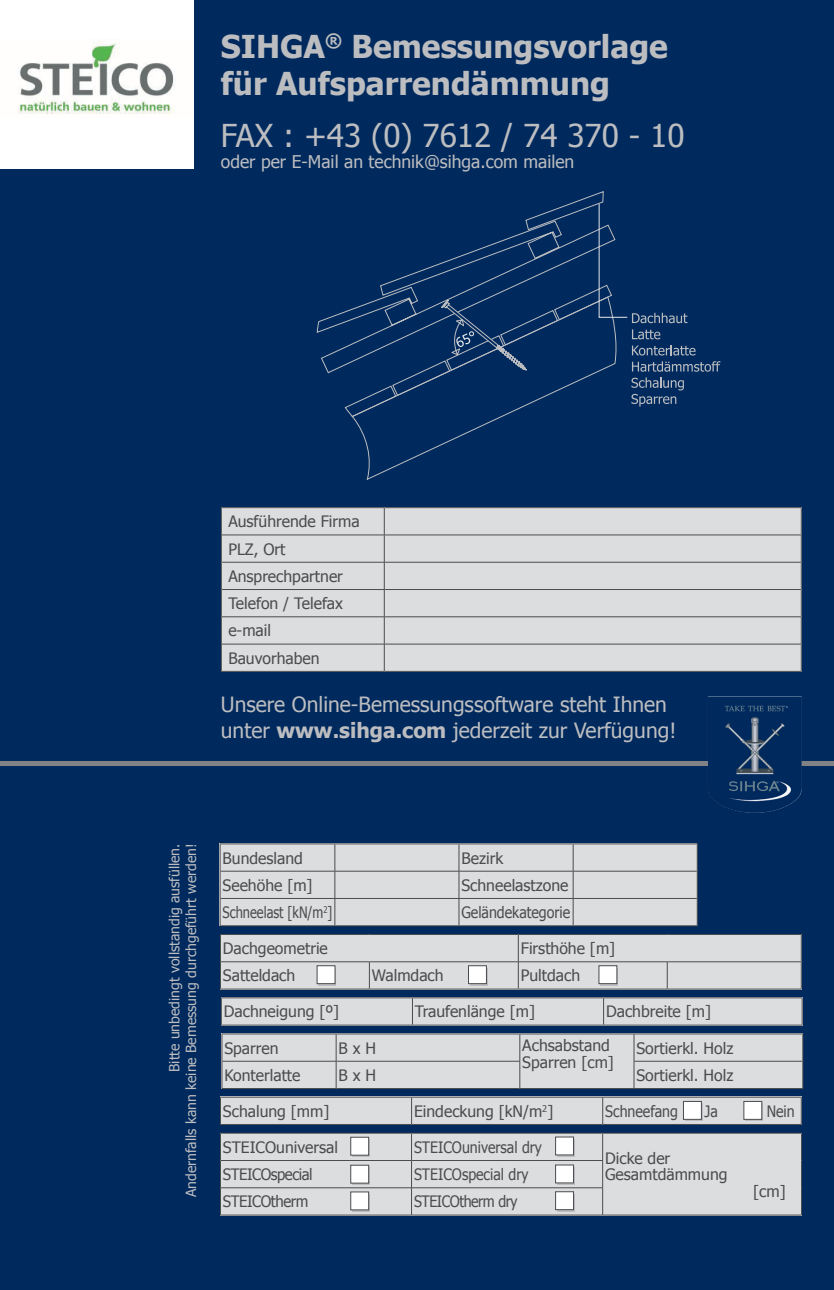
<style>
.page{position:relative;width:834px;height:1290px;background:#fff}
.page>*{position:absolute;margin:0;border:0;box-sizing:border-box;transform-origin:0 0}
.t1{font:700 31.5px/37.8px "Tahoma";color:#bcbdc0}
.t2{font:31.5px "Tahoma";color:#bcbdc0}
.t3{font:21px/25.2px "Tahoma";color:#bcbdc0}
.t4{font:17.5px "Tahoma";color:#bcbdc0}
.t5{font:15.75px/27.3px "Tahoma";color:#4b4c4d}
.t6{font:15.75px "Tahoma";color:#4b4c4d;scale:.9 1}
.t7{font:15.75px "Tahoma";letter-spacing:-.03em;color:#4b4c4d;scale:.95 1}
.t8{font:15.75px "Tahoma";color:#4b4c4d;scale:.82 1}
.t9{font:15.75px "Tahoma";letter-spacing:-.03em;color:#4b4c4d;scale:.9 1}
.t10{font:14px/16.8px "Tahoma";color:#bcbdc0;text-align:right}
.s1{font-weight:700}
</style>
<div class="page">
<div style="left:0;top:0;width:833px;height:1290px;background:#00295d"></div>
<div style="left:0;top:761px;width:833px;height:5px;background:#808285"></div>
<img style="left:707px;top:697px;width:94px;height:115px">
<div style="left:221px;top:507px;width:580px;height:165px;background:#dcdddf"></div>
<hr style="left:222px;top:535px;width:162px;height:1px;background:#4b4c4d">
<hr style="left:384px;top:535px;width:416px;height:1px;background:#4b4c4d">
<hr style="left:222px;top:562px;width:162px;height:1px;background:#4b4c4d">
<hr style="left:384px;top:562px;width:416px;height:1px;background:#4b4c4d">
<hr style="left:222px;top:589px;width:162px;height:1px;background:#4b4c4d">
<hr style="left:384px;top:589px;width:416px;height:1px;background:#4b4c4d">
<hr style="left:222px;top:616px;width:162px;height:1px;background:#4b4c4d">
<hr style="left:384px;top:616px;width:416px;height:1px;background:#4b4c4d">
<hr style="left:222px;top:644px;width:162px;height:1px;background:#4b4c4d">
<hr style="left:384px;top:644px;width:416px;height:1px;background:#4b4c4d">
<svg style="left:384px;top:508px;width:1px;height:163px"></svg>
<hr style="left:221px;top:507px;width:163px;height:1px;background:#4b4c4d">
<hr style="left:384px;top:507px;width:417px;height:1px;background:#4b4c4d">
<svg style="left:221px;top:508px;width:1px;height:163px"></svg>
<svg style="left:800px;top:508px;width:1px;height:163px"></svg>
<hr style="left:221px;top:671px;width:163px;height:1px;background:#4b4c4d">
<hr style="left:384px;top:671px;width:417px;height:1px;background:#4b4c4d">
<div style="left:220px;top:1097px;width:581px;height:27px;background:#dcdddf"></div>
<hr style="left:220px;top:1124px;width:191px;height:1px;background:#4b4c4d">
<hr style="left:411px;top:1124px;width:191px;height:1px;background:#4b4c4d">
<hr style="left:602px;top:1124px;width:199px;height:1px;background:#4b4c4d">
<svg style="left:220px;top:934px;width:581px;height:54px;background:#d4d5d7"></svg>
<hr style="left:220px;top:988px;width:149px;height:1px;background:#4b4c4d">
<hr style="left:369px;top:988px;width:149px;height:1px;background:#4b4c4d">
<hr style="left:518px;top:988px;width:149px;height:1px;background:#4b4c4d">
<hr style="left:667px;top:988px;width:134px;height:1px;background:#4b4c4d">
<hr style="left:220px;top:843px;width:115px;height:1px;background:#4b4c4d">
<hr style="left:335px;top:843px;width:124px;height:1px;background:#4b4c4d">
<hr style="left:459px;top:843px;width:114px;height:1px;background:#4b4c4d">
<hr style="left:573px;top:843px;width:124px;height:1px;background:#4b4c4d">
<svg style="left:220px;top:844px;width:477px;height:82px;background:#d4d5d7"></svg>
<hr style="left:221px;top:1033px;width:115px;height:1px;background:#4b4c4d">
<hr style="left:336px;top:1033px;width:183px;height:1px;background:#4b4c4d">
<hr style="left:519px;top:1033px;width:115px;height:1px;background:#4b4c4d">
<hr style="left:634px;top:1033px;width:169px;height:1px;background:#4b4c4d">
<div style="left:221px;top:1034px;width:582px;height:54px;background:#dcdddf"></div>
<hr style="left:221px;top:1088px;width:115px;height:1px;background:#4b4c4d">
<hr style="left:336px;top:1088px;width:183px;height:1px;background:#4b4c4d">
<hr style="left:519px;top:1088px;width:115px;height:1px;background:#4b4c4d">
<hr style="left:634px;top:1088px;width:169px;height:1px;background:#4b4c4d">
<div style="left:221px;top:1134px;width:580px;height:81px;background:#dcdddf"></div>
<hr style="left:221px;top:1160px;width:190px;height:1px;background:#4b4c4d">
<hr style="left:411px;top:1160px;width:191px;height:1px;background:#4b4c4d">
<hr style="left:221px;top:1187px;width:190px;height:1px;background:#4b4c4d">
<hr style="left:411px;top:1187px;width:191px;height:1px;background:#4b4c4d">
<svg style="left:411px;top:1134px;width:1px;height:81px"></svg>
<svg style="left:602px;top:1134px;width:1px;height:81px"></svg>
<svg style="left:801px;top:1133px;width:1px;height:82px"></svg>
<hr style="left:220px;top:1215px;width:191px;height:1px;background:#4b4c4d">
<hr style="left:411px;top:1215px;width:191px;height:1px;background:#4b4c4d">
<hr style="left:602px;top:1215px;width:199px;height:1px;background:#4b4c4d">
<hr style="left:220px;top:1133px;width:191px;height:1px;background:#4b4c4d">
<hr style="left:411px;top:1133px;width:191px;height:1px;background:#4b4c4d">
<hr style="left:602px;top:1133px;width:199px;height:1px;background:#4b4c4d">
<svg style="left:220px;top:1133px;width:1px;height:82px"></svg>
<div style="left:351px;top:417px;width:267px;height:64px;background:#00295d"></div>
<div style="left:316px;top:190px;width:300px;height:184px;background:#00295d"></div>
<svg style="left:344px;top:203px;width:376px;height:214px;background:#082f61"></svg>
<svg style="left:318px;top:967px;width:18px;height:18px"></svg>
<div style="left:317px;top:965px;width:18px;height:19px;background:#fff;border:1px solid #4b4c4d"></div>
<svg style="left:469px;top:967px;width:18px;height:18px"></svg>
<div style="left:468px;top:965px;width:18px;height:19px;background:#fff;border:1px solid #4b4c4d"></div>
<svg style="left:600px;top:967px;width:18px;height:18px"></svg>
<div style="left:598px;top:965px;width:19px;height:19px;background:#fff;border:1px solid #4b4c4d"></div>
<div style="left:684px;top:1103px;width:18px;height:18px;background:#5d5e5f"></div>
<div style="left:683px;top:1101px;width:18px;height:18px;background:#fff;border:1px solid #4b4c4d"></div>
<div style="left:744px;top:1103px;width:18px;height:18px;background:#5d5e5f"></div>
<div style="left:743px;top:1101px;width:18px;height:18px;background:#fff;border:1px solid #4b4c4d"></div>
<hr style="left:221px;top:997px;width:191px;height:1px;background:#4b4c4d">
<hr style="left:412px;top:997px;width:191px;height:1px;background:#4b4c4d">
<hr style="left:603px;top:997px;width:199px;height:1px;background:#4b4c4d">
<div style="left:221px;top:998px;width:581px;height:26px;background:#dcdddf"></div>
<hr style="left:221px;top:1024px;width:191px;height:1px;background:#4b4c4d">
<hr style="left:412px;top:1024px;width:191px;height:1px;background:#4b4c4d">
<hr style="left:603px;top:1024px;width:199px;height:1px;background:#4b4c4d">
<div style="left:0;top:0;width:194px;height:168px;background:#fff"></div>
<img style="left:18px;top:41px;width:156px;height:73px">
<div style="left:352px;top:1139px;width:18px;height:18px;background:#747577"></div>
<div style="left:350px;top:1137px;width:19px;height:18px;background:#fff;border:1px solid #4b4c4d"></div>
<div style="left:352px;top:1167px;width:18px;height:18px;background:#777879"></div>
<div style="left:350px;top:1165px;width:19px;height:18px;background:#fff;border:1px solid #4b4c4d"></div>
<div style="left:352px;top:1194px;width:18px;height:17px;background:#9c9d9f"></div>
<div style="left:350px;top:1192px;width:19px;height:18px;background:#fff;border:1px solid #4b4c4d"></div>
<div style="left:556px;top:1139px;width:18px;height:18px;background:#898a8d"></div>
<div style="left:555px;top:1137px;width:18px;height:18px;background:#fff"></div>
<div style="left:556px;top:1167px;width:18px;height:18px;background:#8c8d8f"></div>
<div style="left:555px;top:1165px;width:18px;height:18px;background:#fff"></div>
<svg style="left:556px;top:1193px;width:18px;height:18px"></svg>
<div style="left:555px;top:1191px;width:18px;height:19px;background:#fff;border:1px solid #4b4c4d"></div>
<h1 class="t1" style="left:221px;top:26px;width:448px">SIHGA<sup>®</sup> Bemessungsvorlage für Aufsparrendämmung</h1>
<h1 class="t2" style="left:221px;top:115px;width:465px">FAX : +43 (0) 7612 / 74 370 - 10</h1>
<p class="t4" style="left:221px;top:150px;width:355px">oder per E-Mail an technik@sihga.com mailen</p>
<p class="t5" style="left:228px;top:507px;width:133px">Ausführende Firma<br>PLZ, Ort<br>Ansprechpartner<br>Telefon / Telefax e-mail<br>Bauvorhaben</p>
<h2 class="t3" style="left:221px;top:691px;width:457px">Unsere Online-Bemessungssoftware steht Ihnen unter <span class="s1">www.sihga.com</span> jederzeit zur Verfügung!</h2>
<p class="t10" style="left:165px;top:1197px;width:355px;rotate:-90deg">Bitte unbedingt vollstandig ausfüllen.<br>Andernfalls kann keine Bemessung durchgeführt werden!</p>
<p class="t5" style="left:222px;top:844px;width:82px">Bundesland</p>
<p class="t5" style="left:461px;top:844px;width:43px">Bezirk</p>
<p class="t5" style="left:222px;top:871px;width:92px">Seehöhe [m]</p>
<p class="t5" style="left:461px;top:871px;width:108px">Schneelastzone</p>
<p class="t8" style="left:222px;top:902px;width:135px">Schneelast [kN/m<sup>2</sup>]</p>
<p class="t6" style="left:461px;top:902px;width:122px">Geländekategorie</p>
<p class="t5" style="left:223px;top:934px;width:106px">Dachgeometrie</p>
<p class="t5" style="left:520px;top:934px;width:96px">Firsthöhe [m]</p>
<p class="t5" style="left:223px;top:961px;width:74px">Satteldach</p>
<p class="t5" style="left:372px;top:961px;width:73px">Walmdach</p>
<p class="t5" style="left:520px;top:961px;width:61px">Pultdach</p>
<p class="t5" style="left:224px;top:997px;width:117px">Dachneigung [º]</p>
<p class="t5" style="left:415px;top:997px;width:121px">Traufenlänge [m]</p>
<p class="t5" style="left:606px;top:997px;width:106px">Dachbreite [m]</p>
<p class="t5" style="left:224px;top:1034px;width:56px">Sparren</p>
<p class="t5" style="left:338px;top:1034px;width:39px">B x H</p>
<p class="t5" style="left:522px;top:1036px;width:93px;line-height:16.6px">Achsabstand<br>Sparren [cm]</p>
<p class="t5" style="left:636px;top:1034px;width:98px">Sortierkl. Holz</p>
<p class="t5" style="left:224px;top:1061px;width:77px">Konterlatte</p>
<p class="t5" style="left:338px;top:1061px;width:39px">B x H</p>
<p class="t5" style="left:636px;top:1061px;width:98px">Sortierkl. Holz</p>
<p class="t5" style="left:223px;top:1097px;width:108px">Schalung [mm]</p>
<p class="t5" style="left:414px;top:1097px;width:141px">Eindeckung [kN/m<sup>2</sup>]</p>
<p class="t6" style="left:605px;top:1101px;width:82px">Schneefang</p>
<p class="t6" style="left:704px;top:1101px;width:16px">Ja</p>
<p class="t6" style="left:766px;top:1101px;width:33px">Nein</p>
<p class="t5" style="left:223px;top:1133px;width:117px">STEICOuniversal</p>
<p class="t6" style="left:414px;top:1137px;width:144px">STEICOuniversal dry</p>
<p class="t7" style="left:223px;top:1164px;width:96px">STEICOspecial</p>
<p class="t6" style="left:414px;top:1164px;width:129px">STEICOspecial dry</p>
<p class="t7" style="left:223px;top:1191px;width:91px">STEICOtherm</p>
<p class="t9" style="left:414px;top:1191px;width:117px">STEICOtherm dry</p>
<p class="t5" style="left:605px;top:1149px;width:124px;line-height:16.6px">Dicke der<br>Gesamtdämmung</p>
<p class="t5" style="left:753px;top:1177px;width:34px">[cm]</p>
</div>
